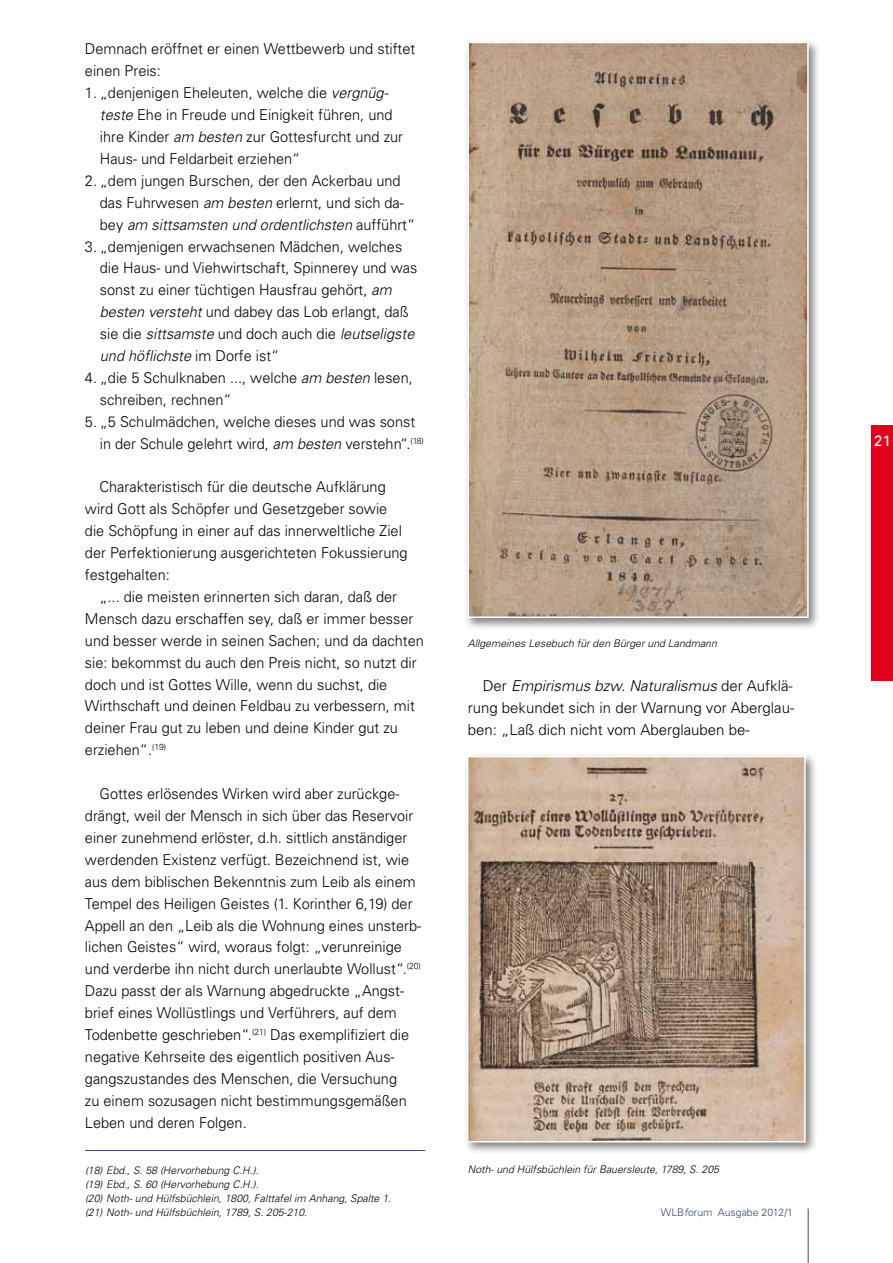
<style>
.page{position:relative;width:893px;height:1263px;background:#fff}
.page>*{position:absolute;margin:0;border:0;box-sizing:border-box;transform-origin:0 0}
.t1{font:300 15px/21.9px "Univers";color:#000}
.t2{font:15px "Univers";color:#fff}
.t3{font:italic 300 10.5px/14.2px "Univers";color:#000}
.t4{font:300 10.5px "Univers";color:#364a72}
.s1{font-style:italic}
</style>
<div class="page">
<hr style="left:808px;top:1208px;width:1px;height:55px;background:#364a72">
<div style="left:872px;top:425px;width:21px;height:255px;background:#e2001a"></div>
<div style="left:463px;top:752px;width:355px;height:403px;background:#000;opacity:.5"></div>
<img style="left:470px;top:759px;width:333px;height:380px">
<div style="left:467px;top:756px;width:339px;height:386px;border:2px solid #fff"></div>
<div style="left:463px;top:38px;width:358px;height:592px;background:#000;opacity:.5"></div>
<img style="left:470px;top:45px;width:336px;height:570px">
<div style="left:467px;top:42px;width:342px;height:576px;border:2px solid #fff"></div>
<hr style="left:85px;top:1150px;width:340px;height:1px;background:#364a72">
<p class="t1" style="left:85px;top:38px;width:332px">Demnach eröffnet er einen Wettbewerb und stiftet einen Preis:</p>
<p class="t1" style="left:100px;top:82px;width:305px;text-indent:-15px">1. „denjenigen Eheleuten, welche die <span class="s1">vergnüg&shy;teste</span> Ehe in Freude und Einigkeit führen, und ihre Kinder <span class="s1">am besten</span> zur Gottesfurcht und zur Haus- und Feldarbeit erziehen“</p>
<p class="t1" style="left:100px;top:169px;width:317px;text-indent:-15px">2. „dem jungen Burschen, der den Ackerbau und das Fuhrwesen <span class="s1">am besten</span> erlernt, und sich da&shy;bey <span class="s1">am sittsamsten und ordentlichsten</span> aufführt“</p>
<p class="t1" style="left:100px;top:235px;width:319px;text-indent:-15px">3. „demjenigen erwachsenen Mädchen, welches die Haus- und Viehwirtschaft, Spinnerey und was sonst zu einer tüchtigen Hausfrau gehört, <span class="s1">am besten versteht</span> und dabey das Lob erlangt, daß sie die <span class="s1">sittsamste</span> und doch auch die <span class="s1">leutseligste und höflichste</span> im Dorfe ist“</p>
<p class="t1" style="left:100px;top:366px;width:314px;text-indent:-15px">4. „die 5 Schulknaben ..., welche <span class="s1">am besten</span> lesen, schreiben, rechnen“</p>
<p class="t1" style="left:100px;top:410px;width:326px;text-indent:-15px">5. „5 Schulmädchen, welche dieses und was sonst in der Schule gelehrt wird, <span class="s1">am besten</span> verstehn“.<sup>(18)</sup></p>
<p class="t1" style="left:85px;top:476px;width:324px;text-indent:15px">Charakteristisch für die deutsche Aufklärung wird Gott als Schöpfer und Gesetzgeber sowie die Schöpfung in einer auf das innerweltliche Ziel der Perfektionierung ausgerichteten Fokussierung festgehalten:</p>
<p class="t1" style="left:85px;top:585px;width:340px;text-indent:15px">„... die meisten erinnerten sich daran, daß der Mensch dazu erschaffen sey, daß er immer besser und besser werde in seinen Sachen; und da dachten sie: bekommst du auch den Preis nicht, so nutzt dir doch und ist Gottes Wille, wenn du suchst, die Wirthschaft und deinen Feldbau zu verbessern, mit deiner Frau gut zu leben und deine Kinder gut zu erziehen“.<sup>(19)</sup></p>
<p class="t1" style="left:85px;top:782px;width:338px;text-indent:15px">Gottes erlösendes Wirken wird aber zurückge&shy;drängt, weil der Mensch in sich über das Reservoir einer zunehmend erlöster, d.h. sittlich anständiger werdenden Existenz verfügt. Bezeichnend ist, wie aus dem biblischen Bekenntnis zum Leib als einem Tempel des Heiligen Geistes (1. Korinther 6,19) der Appell an den „Leib als die Wohnung eines unsterb&shy;lichen Geistes“ wird, woraus folgt: „verunreinige und verderbe ihn nicht durch unerlaubte Wollust“.<sup>(20)<br></sup>Dazu passt der als Warnung abgedruckte „Angst&shy;brief eines Wollüstlings und Verführers, auf dem Todenbette geschrieben“.<sup>(21)</sup> Das exemplifiziert die negative Kehrseite des eigentlich positiven Aus&shy;gangszustandes des Menschen, die Versuchung<br>zu einem sozusagen nicht bestimmungsgemäßen Leben und deren Folgen.</p>
<p class="t3" style="left:85px;top:1162px;width:308px">(18) Ebd., S. 58 (Hervorhebung C.H.).<br>(19) Ebd., S. 60 (Hervorhebung C.H.).<br>(20) Noth- und Hülfsbüchlein, 1800, Falttafel im Anhang, Spalte 1. (21) Noth- und Hülfsbüchlein, 1789, S. 205-210.</p>
<p class="t3" style="left:468px;top:635px;width:251px">Allgemeines Lesebuch für den Bürger und Landmann</p>
<p class="t1" style="left:468px;top:674px;width:328px;text-align:justify;text-indent:15px">Der <span class="s1">Empirismus bzw. Naturalismus</span> der Aufklä&shy;rung bekundet sich in der Warnung vor Aberglau&shy;ben: „Laß dich nicht vom Aberglauben be-</p>
<p class="t3" style="left:468px;top:1161px;width:253px">Noth- und Hülfsbüchlein für Bauersleute, 1789, S. 205</p>
<p class="t4" style="left:661px;top:1206px;width:134px">WLB<span class="s1">f</span>orum Ausgabe 2012/1</p>
<p class="t2" style="left:874px;top:431px;width:18px">21</p>
</div>
